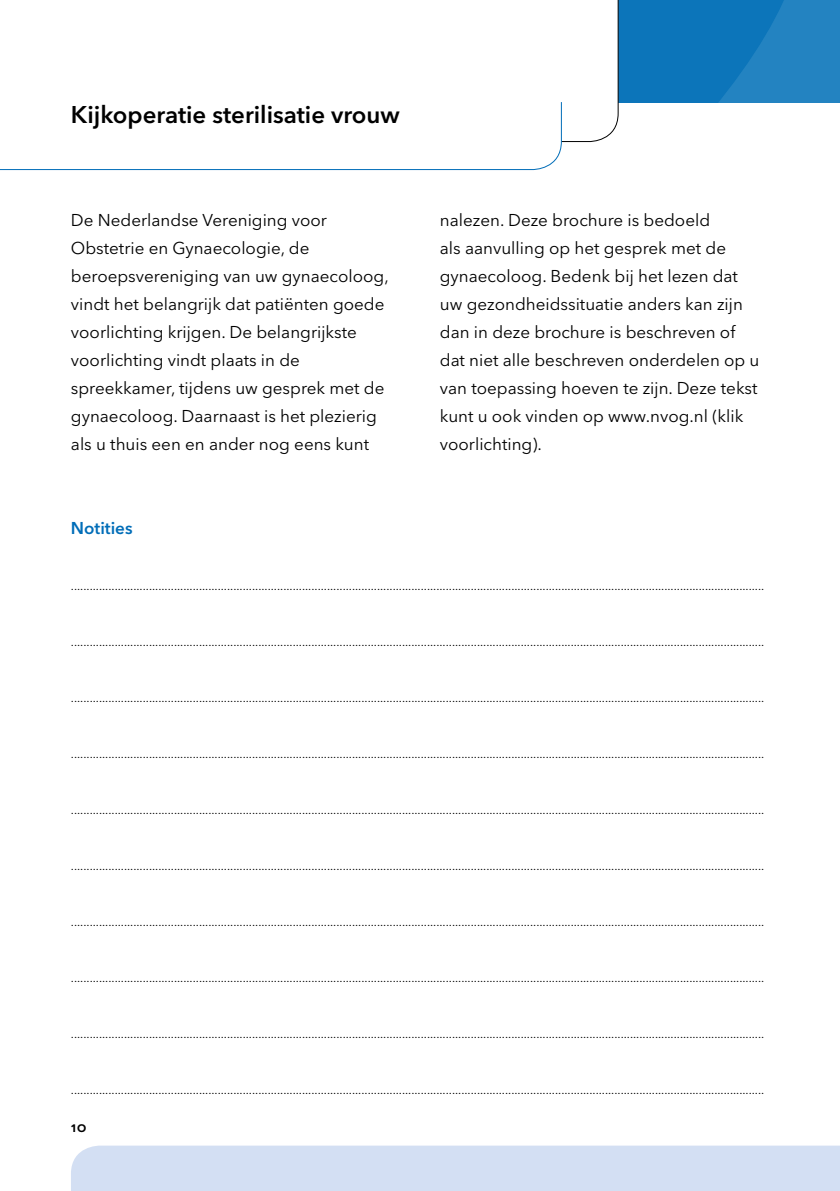
<style>
.page{position:relative;width:840px;height:1191px;background:#fff}
.page>*{position:absolute;margin:0;border:0;box-sizing:border-box;transform-origin:0 0}
.t1{font:600 24px "Avenir Next LT Pro";color:#000}
.t2{font:17px/28px "Avenir Next LT Pro";color:#000}
.t3{font:600 17px "Avenir Next LT Pro";color:#006db8}
.t4{font:600 14px "Avenir Next LT Pro";color:#000}
.t5{font:12px "Avenir Next LT Pro";color:#000}
</style>
<div class="page">
<svg style="left:618px;top:0;width:221px;height:102px;background:#147abc"></svg>
<div style="left:71px;top:1145px;width:768px;height:46px;background:#d3dff3"></div>
<svg style="left:0;top:102px;width:562px;height:69px"></svg>
<h1 class="t1" style="left:71px;top:99px;width:330px">Kijkoperatie sterilisatie vrouw</h1>
<p class="t2" style="left:71px;top:206px;width:319px">De Nederlandse Vereniging voor Obstetrie en Gynaecologie, de beroepsvereniging van uw gynaecoloog, vindt het belangrijk dat patiënten goede voorlichting krijgen. De belangrijkste voorlichting vindt plaats in de spreekkamer, tijdens uw gesprek met de gynaecoloog. Daarnaast is het plezierig als u thuis een en ander nog eens kunt</p>
<p class="t2" style="left:439px;top:206px;width:321px">nalezen. Deze brochure is bedoeld<br>als aanvulling op het gesprek met de gynaecoloog. Bedenk bij het lezen dat uw gezondheidssituatie anders kan zijn dan in deze brochure is beschreven of dat niet alle beschreven onderdelen op u van toepassing hoeven te zijn. Deze tekst kunt u ook vinden op www.nvog.nl (klik voorlichting).</p>
<h2 class="t3" style="left:71px;top:518px;width:63px">Notities</h2>
<p class="t5" style="left:71px;top:579px;width:694px">..............................................................................................................................................................................................................................</p>
<p class="t5" style="left:71px;top:635px;width:694px">..............................................................................................................................................................................................................................</p>
<p class="t5" style="left:71px;top:691px;width:694px">..............................................................................................................................................................................................................................</p>
<p class="t5" style="left:71px;top:747px;width:694px">..............................................................................................................................................................................................................................</p>
<p class="t5" style="left:71px;top:803px;width:694px">..............................................................................................................................................................................................................................</p>
<p class="t5" style="left:71px;top:859px;width:694px">..............................................................................................................................................................................................................................</p>
<p class="t5" style="left:71px;top:915px;width:694px">..............................................................................................................................................................................................................................</p>
<p class="t5" style="left:71px;top:971px;width:694px">..............................................................................................................................................................................................................................</p>
<p class="t5" style="left:71px;top:1027px;width:694px">..............................................................................................................................................................................................................................</p>
<p class="t5" style="left:71px;top:1083px;width:694px">..............................................................................................................................................................................................................................</p>
<p class="t4" style="left:71px;top:1118px;width:17px">10</p>
</div>
